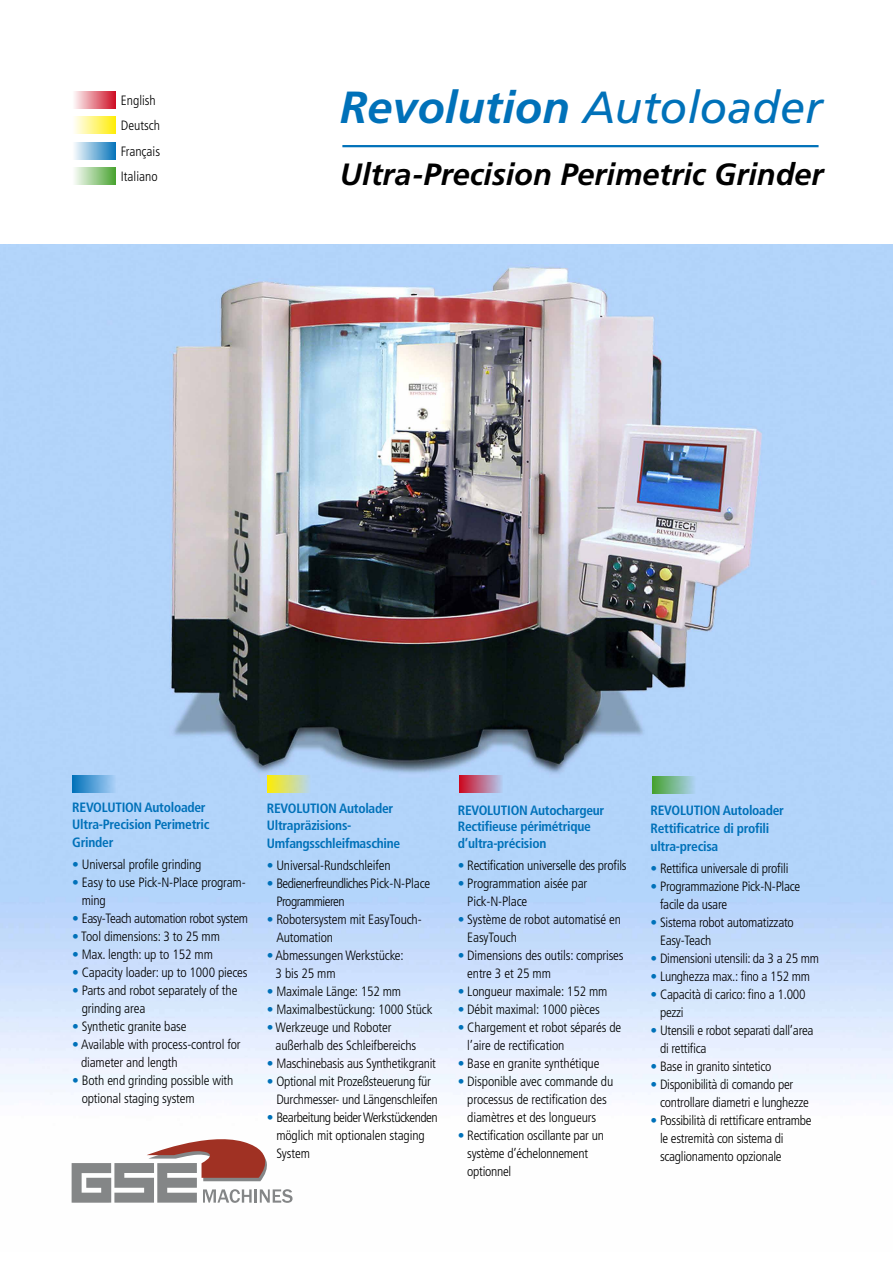
<style>
.page{position:relative;width:893px;height:1263px;background:#fff}
.page>*{position:absolute;margin:0;border:0;box-sizing:border-box;transform-origin:0 0}
.t1{font:italic 700 45px "Frutiger";color:#0071b9}
.t2{font:italic 700 30.75px "Frutiger";color:#000}
.t3{font:300 condensed 13.5px/18px "Frutiger";letter-spacing:-.01em;color:#000}
.t4{font:700 condensed 13.5px/16.5px "Frutiger";letter-spacing:-.02em;color:#0071b9}
.t5{font:300 condensed 13.5px/18px "Frutiger";letter-spacing:-.04em;color:#000}
.t6{font:300 condensed 13.5px "Frutiger";letter-spacing:-.03em;color:#000}
.s1{font-weight:400}
.s2{color:#0071b9}
</style>
<div class="page">
<img style="left:0;top:244px;width:893px;height:959px">
<svg style="left:72px;top:1133px;width:221px;height:70px"></svg>
<hr style="left:342px;top:145px;width:477px;height:2px;background:#0071b9">
<div style="left:72px;top:142px;width:44px;height:18px;background:linear-gradient(to right,#fffefe,#0d77bc)"></div>
<div style="left:72px;top:168px;width:44px;height:17px;background:linear-gradient(to right,#fefffe,#4da535)"></div>
<div style="left:72px;top:117px;width:44px;height:17px;background:linear-gradient(to right,#fff,#ffed0d)"></div>
<div style="left:72px;top:91px;width:44px;height:18px;background:linear-gradient(to right,#fefefe,#cf1329)"></div>
<div style="left:72px;top:776px;width:44px;height:17px;background:linear-gradient(to right,#0071b8,#a8cef6)"></div>
<div style="left:652px;top:776px;width:43px;height:17px;background:linear-gradient(to right,#45a12d,#add1f1)"></div>
<div style="left:267px;top:776px;width:44px;height:17px;background:linear-gradient(to right,#feec01,#b5d5ef)"></div>
<div style="left:459px;top:776px;width:44px;height:17px;background:linear-gradient(to right,#cd071e,#b3c9ee)"></div>
<p class="t3" style="left:121px;top:88px;width:41px;line-height:25.5px">English<br>Deutsch<br>Français<br>Italiano</p>
<h1 class="t1" style="left:340px;top:81px;width:484px">Revolution <span class="s1">Autoloader</span></h1>
<h2 class="t2" style="left:340px;top:156px;width:485px">Ultra-Precision Perimetric Grinder</h2>
<p class="t4" style="left:72px;top:799px;width:139px">REVOLUTION Autoloader<br>Ultra-Precision Perimetric</p>
<p class="t4" style="left:72px;top:834px;width:43px">Grinder</p>
<p class="t3" style="left:72px;top:855px;width:131px"><span class="s2">•</span> Universal profile grinding</p>
<p class="t3" style="left:82px;top:873px;width:165px;text-indent:-9px"><span class="s2">•</span> Easy to use Pick-N-Place program&shy;ming</p>
<p class="t6" style="left:72px;top:911px;width:177px"><span class="s2">•</span> Easy-Teach automation robot system</p>
<p class="t3" style="left:72px;top:927px;width:149px"><span class="s2">•</span> Tool dimensions: 3 to 25 mm</p>
<p class="t3" style="left:72px;top:945px;width:142px"><span class="s2">•</span> Max. length: up to 152 mm</p>
<p class="t3" style="left:72px;top:963px;width:177px"><span class="s2">•</span> Capacity loader: up to 1000 pieces</p>
<p class="t3" style="left:82px;top:981px;width:157px;text-indent:-9px"><span class="s2">•</span> Parts and robot separately of the grinding area</p>
<p class="t3" style="left:72px;top:1017px;width:116px"><span class="s2">•</span> Synthetic granite base</p>
<p class="t3" style="left:81px;top:1035px;width:161px;text-indent:-9px"><span class="s2">•</span> Available with process-control for diameter and length</p>
<p class="t3" style="left:82px;top:1071px;width:153px;text-indent:-9px"><span class="s2">•</span> Both end grinding possible with optional staging system</p>
<p class="t4" style="left:267px;top:800px;width:128px">REVOLUTION Autolader<br>Ultrapräzisions-</p>
<p class="t4" style="left:267px;top:835px;width:135px">Umfangsschleifmaschine</p>
<p class="t3" style="left:267px;top:857px;width:125px"><span class="s2">•</span> Universal-Rundschleifen</p>
<p class="t5" style="left:276px;top:875px;width:155px;text-indent:-9px"><span class="s2">•</span> Bedienerfreundliches Pick-N-Place<br>Programmieren</p>
<p class="t3" style="left:276px;top:911px;width:147px;text-indent:-9px"><span class="s2">•</span> Robotersystem mit EasyTouch-<br>Automation</p>
<p class="t3" style="left:276px;top:947px;width:130px;text-indent:-9px"><span class="s2">•</span> Abmessungen Werkstücke:<br>3 bis 25 mm</p>
<p class="t3" style="left:267px;top:983px;width:136px"><span class="s2">•</span> Maximale Länge: 152 mm</p>
<p class="t3" style="left:267px;top:1001px;width:167px"><span class="s2">•</span> Maximalbestückung: 1000 Stück</p>
<p class="t3" style="left:276px;top:1019px;width:142px;text-indent:-9px"><span class="s2">•</span> Werkzeuge und Roboter außerhalb des Schleifbereichs</p>
<p class="t3" style="left:267px;top:1055px;width:171px"><span class="s2">•</span> Maschinebasis aus Synthetikgranit</p>
<p class="t3" style="left:276px;top:1073px;width:163px;text-indent:-9px"><span class="s2">•</span> Optional mit Prozeßsteuerung für<br>Durchmesser- und Längenschleifen</p>
<p class="t3" style="left:276px;top:1109px;width:163px;text-indent:-9px"><span class="s2">•</span> Bearbeitung beider Werkstückenden möglich mit optionalen staging<br>System</p>
<p class="t4" style="left:458px;top:802px;width:148px">REVOLUTION Autochargeur<br>Rectifieuse périmétrique d’ultra-précision</p>
<p class="t3" style="left:458px;top:857px;width:170px"><span class="s2">•</span> Rectification universelle des profils</p>
<p class="t3" style="left:467px;top:875px;width:122px;text-indent:-9px"><span class="s2">•</span> Programmation aisée par<br>Pick-N-Place</p>
<p class="t3" style="left:467px;top:911px;width:155px;text-indent:-9px"><span class="s2">•</span> Système de robot automatisé en<br>EasyTouch</p>
<p class="t3" style="left:467px;top:947px;width:158px;text-indent:-9px"><span class="s2">•</span> Dimensions des outils: comprises entre 3 et 25 mm</p>
<p class="t3" style="left:458px;top:983px;width:151px"><span class="s2">•</span> Longueur maximale: 152 mm</p>
<p class="t3" style="left:458px;top:1001px;width:143px"><span class="s2">•</span> Débit maximal: 1000 pièces</p>
<p class="t3" style="left:467px;top:1019px;width:156px;text-indent:-9px"><span class="s2">•</span> Chargement et robot séparés de l’aire de rectification</p>
<p class="t3" style="left:458px;top:1055px;width:143px"><span class="s2">•</span> Base en granite synthétique</p>
<p class="t3" style="left:458px;top:1073px;width:157px;text-align:center"><span class="s2">•</span> Disponible avec commande du processus de rectification des diamètres et des longueurs</p>
<p class="t3" style="left:467px;top:1127px;width:138px;text-indent:-9px"><span class="s2">•</span> Rectification oscillante par un système d’échelonnement optionnel</p>
<p class="t4" style="left:651px;top:801px;width:135px;line-height:18px">REVOLUTION Autoloader<br>Rettificatrice di profili ultra-precisa</p>
<p class="t3" style="left:651px;top:860px;width:139px"><span class="s2">•</span> Rettifica universale di profili</p>
<p class="t3" style="left:660px;top:878px;width:142px;text-indent:-9px"><span class="s2">•</span> Programmazione Pick-N-Place facile da usare</p>
<p class="t3" style="left:660px;top:914px;width:135px;text-indent:-9px"><span class="s2">•</span> Sistema robot automatizzato<br>Easy-Teach</p>
<p class="t3" style="left:651px;top:950px;width:170px"><span class="s2">•</span> Dimensioni utensili: da 3 a 25 mm</p>
<p class="t3" style="left:651px;top:968px;width:161px"><span class="s2">•</span> Lunghezza max.: fino a 152 mm</p>
<p class="t3" style="left:660px;top:986px;width:147px;text-indent:-9px"><span class="s2">•</span> Capacità di carico: fino a 1.000 pezzi</p>
<p class="t3" style="left:660px;top:1022px;width:155px;text-indent:-9px"><span class="s2">•</span> Utensili e robot separati dall’area di rettifica</p>
<p class="t3" style="left:651px;top:1058px;width:122px"><span class="s2">•</span> Base in granito sintetico</p>
<p class="t3" style="left:660px;top:1076px;width:150px;text-indent:-9px"><span class="s2">•</span> Disponibilità di comando per controllare diametri e lunghezze</p>
<p class="t3" style="left:660px;top:1112px;width:153px;text-indent:-9px"><span class="s2">•</span> Possibilità di rettificare entrambe le estremità con sistema di scaglionamento opzionale</p>
</div>
